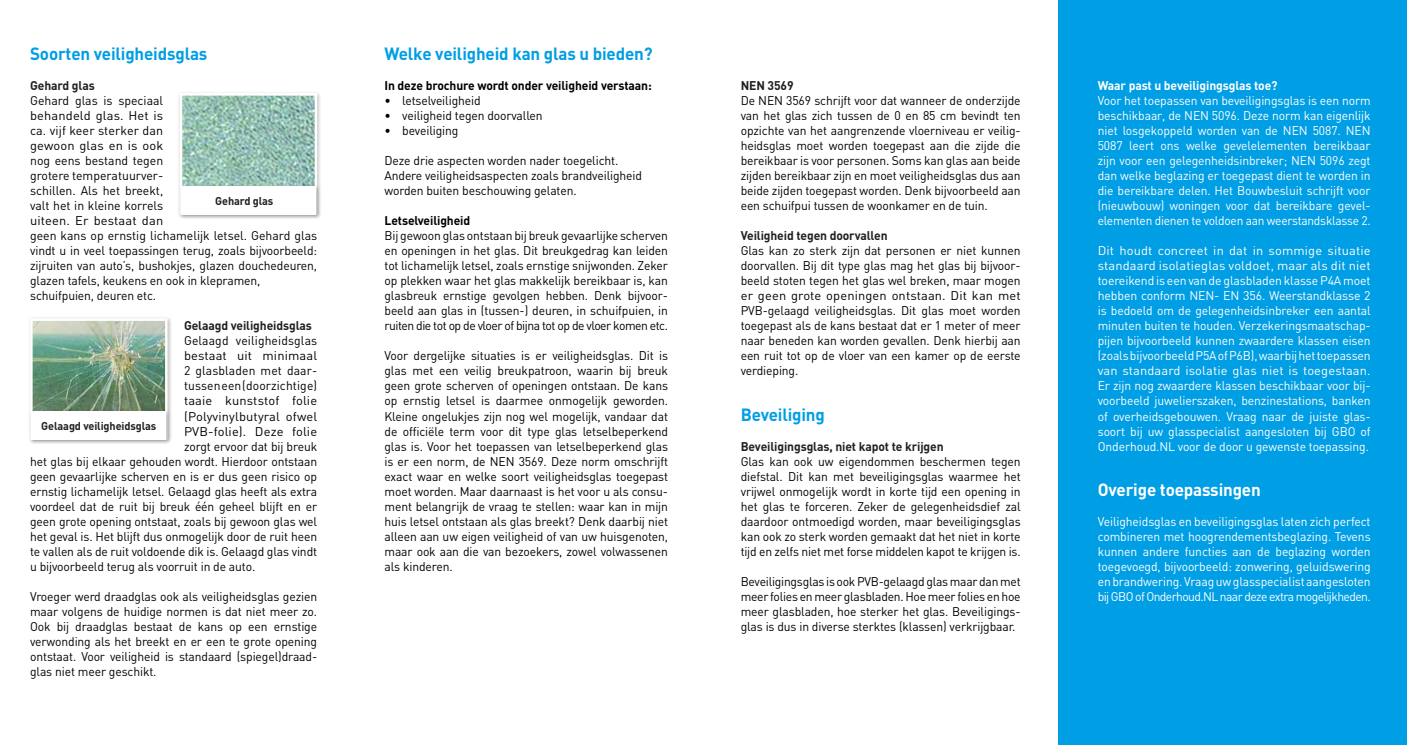
<style>
.page{position:relative;width:1407px;height:745px;background:#fff}
.page>*{position:absolute;margin:0;border:0;box-sizing:border-box;transform-origin:0 0}
.t1{font:700 17.5px "DIN";letter-spacing:-.01em;color:#009ee4}
.t2{font:700 17.5px "DIN";letter-spacing:-.01em;color:#fff}
.t3{font:12.5px/15px "DIN";letter-spacing:-.01em;color:#000;text-align:justify}
.t4{font:12.5px/15px "DIN";letter-spacing:-.02em;color:#fff;text-align:justify}
.t5{font:12.5px "DIN";letter-spacing:.01em;color:#000}
.t6{font:700 12.5px "DIN";letter-spacing:-.01em;color:#231f20}
.t7{font:700 12.5px "DIN";letter-spacing:-.01em;color:#000}
.t8{font:12.5px "DIN";letter-spacing:-.05em;color:#fff}
.t9{font:700 12.5px "DIN";letter-spacing:-.01em;color:#fff}
.t10{font:700 11.25px "DIN";letter-spacing:-.01em;color:#231f20}
</style>
<div class="page">
<div style="left:1059px;top:0;width:348px;height:744px;background:#009ee4"></div>
<div style="left:177px;top:90px;width:145px;height:130px;background:#000;opacity:.25"></div>
<img style="left:184px;top:97px;width:129px;height:86px">
<div style="left:180px;top:93px;width:137px;height:121px;border:3px solid #fff"></div>
<div style="left:178px;top:183px;width:143px;height:36px;background:#000;opacity:.25"></div>
<div style="left:181px;top:186px;width:135px;height:28px;background:#fff"></div>
<div style="left:27px;top:315px;width:145px;height:130px;background:#000;opacity:.25"></div>
<img style="left:34px;top:322px;width:130px;height:86px">
<div style="left:30px;top:318px;width:138px;height:121px;border:3px solid #fff"></div>
<div style="left:29px;top:408px;width:142px;height:36px;background:#000;opacity:.25"></div>
<div style="left:31px;top:411px;width:135px;height:28px;background:#fff"></div>
<h1 class="t1" style="left:384px;top:46px;width:270px">Welke veiligheid kan glas u bieden?</h1>
<p class="t7" style="left:384px;top:80px;width:269px">In deze brochure wordt onder veiligheid verstaan:</p>
<p class="t3" style="left:384px;top:94px;width:98px">• letselveiligheid</p>
<p class="t3" style="left:384px;top:109px;width:160px">• veiligheid tegen doorvallen</p>
<p class="t3" style="left:384px;top:124px;width:75px">• beveiliging</p>
<p class="t3" style="left:384px;top:154px;width:259px;text-align:left">Deze drie aspecten worden nader toegelicht.<br>Andere veiligheidsaspecten zoals brandveiligheid worden buiten beschouwing gelaten.</p>
<p class="t7" style="left:384px;top:215px;width:87px">Letselveiligheid</p>
<p class="t3" style="left:384px;top:229px;width:285px">Bij gewoon glas ontstaan bij breuk gevaarlijke scherven en openingen in het glas. Dit breukgedrag kan leiden tot lichamelijk letsel, zoals ernstige snijwonden. Zeker op plekken waar het glas makkelijk bereikbaar is, kan glasbreuk ernstige gevolgen hebben. Denk bijvoor&shy;beeld aan glas in (tussen-) deuren, in schuifpuien, in ruiten die tot op de vloer of bijna tot op de vloer komen etc.</p>
<p class="t3" style="left:384px;top:349px;width:285px">Voor dergelijke situaties is er veiligheidsglas. Dit is glas met een veilig breukpatroon, waarin bij breuk geen grote scherven of openingen ontstaan. De kans op ernstig letsel is daarmee onmogelijk geworden.<br>Kleine ongelukjes zijn nog wel mogelijk, vandaar dat de officiële term voor dit type glas letselbeperkend glas is. Voor het toepassen van letselbeperkend glas is er een norm, de NEN 3569. Deze norm omschrijft exact waar en welke soort veiligheidsglas toegepast moet worden. Maar daarnaast is het voor u als consu&shy;ment belangrijk de vraag te stellen: waar kan in mijn huis letsel ontstaan als glas breekt? Denk daarbij niet alleen aan uw eigen veiligheid of van uw huisgenoten, maar ook aan die van bezoekers, zowel volwassenen als kinderen.</p>
<h1 class="t1" style="left:30px;top:46px;width:179px">Soorten veiligheidsglas</h1>
<p class="t6" style="left:30px;top:80px;width:66px">Gehard glas</p>
<p class="t3" style="left:30px;top:94px;width:289px;text-align:left">Gehard glas is speciaal<br>behandeld glas. Het is<br>ca. vijf keer sterker dan<br>gewoon glas en is ook<br>nog eens bestand tegen<br>grotere temperatuurver-<br>schillen. Als het breekt,<br>valt het in kleine korrels<br>uiteen. Er bestaat dan<br>geen kans op ernstig lichamelijk letsel. Gehard glas vindt u in veel toepassingen terug, zoals bijvoorbeeld: zijruiten van auto’s, bushokjes, glazen douchedeuren, glazen tafels, keukens en ook in klepramen, schuifpuien, deuren etc.</p>
<p class="t6" style="left:184px;top:320px;width:129px">Gelaagd veiligheidsglas</p>
<p class="t5" style="left:184px;top:335px;width:135px">Gelaagd veiligheidsglas</p>
<p class="t5" style="left:184px;top:350px;width:135px">bestaat uit minimaal</p>
<p class="t5" style="left:184px;top:365px;width:135px">2 glasbladen met daar-</p>
<p class="t5" style="left:184px;top:380px;width:135px">tussen een (doorzichtige)</p>
<p class="t5" style="left:184px;top:395px;width:135px">taaie kunststof folie</p>
<p class="t5" style="left:184px;top:410px;width:135px">(Polyvinylbutyral ofwel</p>
<p class="t5" style="left:184px;top:425px;width:135px">PVB-folie). Deze folie</p>
<p class="t3" style="left:184px;top:439px;width:135px">zorgt ervoor dat bij breuk</p>
<p class="t3" style="left:30px;top:454px;width:289px">het glas bij elkaar gehouden wordt. Hierdoor ontstaan</p>
<p class="t3" style="left:30px;top:469px;width:289px">geen gevaarlijke scherven en is er dus geen risico op</p>
<p class="t3" style="left:30px;top:484px;width:289px">ernstig lichamelijk letsel. Gelaagd glas heeft als extra</p>
<p class="t3" style="left:30px;top:499px;width:289px">voordeel dat de ruit bij breuk één geheel blijft en er</p>
<p class="t3" style="left:30px;top:514px;width:289px">geen grote opening ontstaat, zoals bij gewoon glas wel</p>
<p class="t3" style="left:30px;top:529px;width:289px">het geval is. Het blijft dus onmogelijk door de ruit heen</p>
<p class="t3" style="left:30px;top:544px;width:289px">te vallen als de ruit voldoende dik is. Gelaagd glas vindt</p>
<p class="t3" style="left:30px;top:559px;width:227px">u bijvoorbeeld terug als voorruit in de auto.</p>
<p class="t6" style="left:741px;top:80px;width:54px">NEN 3569</p>
<p class="t3" style="left:741px;top:94px;width:281px">De NEN 3569 schrijft voor dat wanneer de onderzijde van het glas zich tussen de 0 en 85 cm bevindt ten opzichte van het aangrenzende vloerniveau er veilig&shy;heidsglas moet worden toegepast aan die zijde die bereikbaar is voor personen. Soms kan glas aan beide zijden bereikbaar zijn en moet veiligheidsglas dus aan beide zijden toegepast worden. Denk bijvoorbeeld aan een schuifpui tussen de woonkamer en de tuin.</p>
<p class="t6" style="left:741px;top:230px;width:148px">Veiligheid tegen doorvallen</p>
<p class="t3" style="left:741px;top:244px;width:281px">Glas kan zo sterk zijn dat personen er niet kunnen doorvallen. Bij dit type glas mag het glas bij bijvoor&shy;beeld stoten tegen het glas wel breken, maar mogen er geen grote openingen ontstaan. Dit kan met PVB-gelaagd veiligheidsglas. Dit glas moet worden toegepast als de kans bestaat dat er 1 meter of meer naar beneden kan worden gevallen. Denk hierbij aan een ruit tot op de vloer van een kamer op de eerste verdieping.</p>
<h1 class="t1" style="left:741px;top:406px;width:86px">Beveiliging</h1>
<p class="t6" style="left:741px;top:440px;width:204px">Beveiligingsglas, niet kapot te krijgen</p>
<p class="t3" style="left:741px;top:454px;width:281px">Glas kan ook uw eigendommen beschermen tegen diefstal. Dit kan met beveiligingsglas waarmee het vrijwel onmogelijk wordt in korte tijd een opening in het glas te forceren. Zeker de gelegenheidsdief zal daardoor ontmoedigd worden, maar beveiligingsglas kan ook zo sterk worden gemaakt dat het niet in korte tijd en zelfs niet met forse middelen kapot te krijgen is.</p>
<p class="t3" style="left:741px;top:574px;width:281px">Beveiligingsglas is ook PVB-gelaagd glas maar dan met meer folies en meer glasbladen. Hoe meer folies en hoe meer glasbladen, hoe sterker het glas. Beveiligings&shy;glas is dus in diverse sterktes (klassen) verkrijgbaar.</p>
<p class="t9" style="left:1098px;top:80px;width:181px">Waar past u beveiligingsglas toe?</p>
<p class="t4" style="left:1098px;top:94px;width:274px">Voor het toepassen van beveiligingsglas is een norm beschikbaar, de NEN 5096. Deze norm kan eigenlijk niet losgekoppeld worden van de NEN 5087. NEN 5087 leert ons welke gevelelementen bereikbaar zijn voor een gelegenheidsinbreker; NEN 5096 zegt dan welke beglazing er toegepast dient te worden in die bereikbare delen. Het Bouwbesluit schrijft voor (nieuwbouw) woningen voor dat bereikbare gevel&shy;elementen dienen te voldoen aan weerstandsklasse 2.</p>
<p class="t4" style="left:1098px;top:244px;width:274px">Dit houdt concreet in dat in sommige situatie standaard isolatieglas voldoet, maar als dit niet toereikend is een van de glasbladen klasse P4A moet hebben conform NEN- EN 356. Weerstandklasse 2 is bedoeld om de gelegenheidsinbreker een aantal minuten buiten te houden. Verzekeringsmaatschap&shy;pijen bijvoorbeeld kunnen zwaardere klassen eisen (zoals bijvoorbeeld P5A of P6B), waarbij het toepassen van standaard isolatie glas niet is toegestaan.<br>Er zijn nog zwaardere klassen beschikbaar voor bij&shy;voorbeeld juwelierszaken, benzinestations, banken of overheidsgebouwen. Vraag naar de juiste glas&shy;soort bij uw glasspecialist aangesloten bij GBO of Onderhoud.NL voor de door u gewenste toepassing.</p>
<h1 class="t2" style="left:1098px;top:481px;width:165px">Overige toepassingen</h1>
<p class="t4" style="left:1098px;top:514px;width:274px">Veiligheidsglas en beveiligingsglas laten zich perfect combineren met hoogrendementsbeglazing. Tevens kunnen andere functies aan de beglazing worden toegevoegd, bijvoorbeeld: zonwering, geluidswering en brandwering. Vraag uw glasspecialist aangesloten</p>
<p class="t10" style="left:215px;top:196px;width:60px">Gehard glas</p>
<p class="t10" style="left:41px;top:421px;width:117px">Gelaagd veiligheidsglas</p>
<p class="t3" style="left:30px;top:589px;width:289px">Vroeger werd draadglas ook als veiligheidsglas gezien</p>
<p class="t8" style="left:1098px;top:590px;width:274px">bij GBO of Onderhoud.NL naar deze extra mogelijkheden.</p>
<p class="t3" style="left:30px;top:604px;width:289px">maar volgens de huidige normen is dat niet meer zo.<br>Ook bij draadglas bestaat de kans op een ernstige verwonding als het breekt en er een te grote opening ontstaat. Voor veiligheid is standaard (spiegel)draad&shy;glas niet meer geschikt.</p>
</div>
